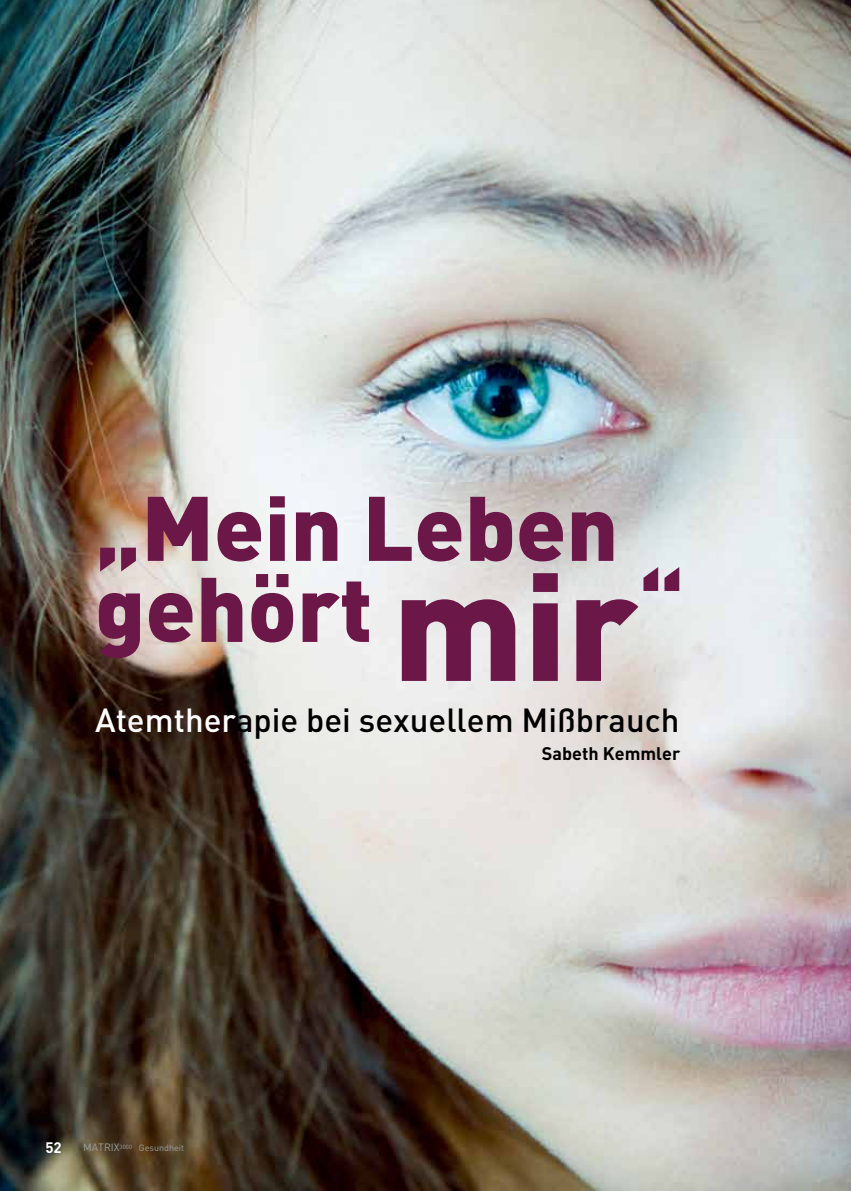
<style>
.page{position:relative;width:851px;height:1191px;background:#fff}
.page>*{position:absolute;margin:0;border:0;box-sizing:border-box;transform-origin:0 0}
.t1{font:900 90px/81px "DIN";color:#6b1848}
.t2{font:500 33px "DIN";color:#000}
.t3{font:700 18px "DIN";color:#000}
.t4{font:700 15px "DIN";color:#fff}
.t5{font:9px "DIN";color:#9c9e9f}
.s1{font-size:150px}
.s2{color:#fff}
.s3{font-size:10.5px}
</style>
<div class="page">
<img style="left:0;top:0;width:850px;height:1191px">
<h1 class="t1" style="left:95px;top:483px;width:590px">„Mein Leben gehört <span class="s1">mir</span>“</h1>
<p class="t2" style="left:95px;top:699px;width:586px"><span class="s2">Atemther</span>apie bei sexuellem Mißbrauch</p>
<p class="t4" style="left:45px;top:1137px;width:18px">52</p>
<p class="t5" style="left:83px;top:1142px;width:102px"><span class="s3">MATRIX</span><sup>3000</sup> Gesundheit</p>
<p class="t3" style="left:542px;top:741px;width:140px">Sabeth Kemmler</p>
</div>
